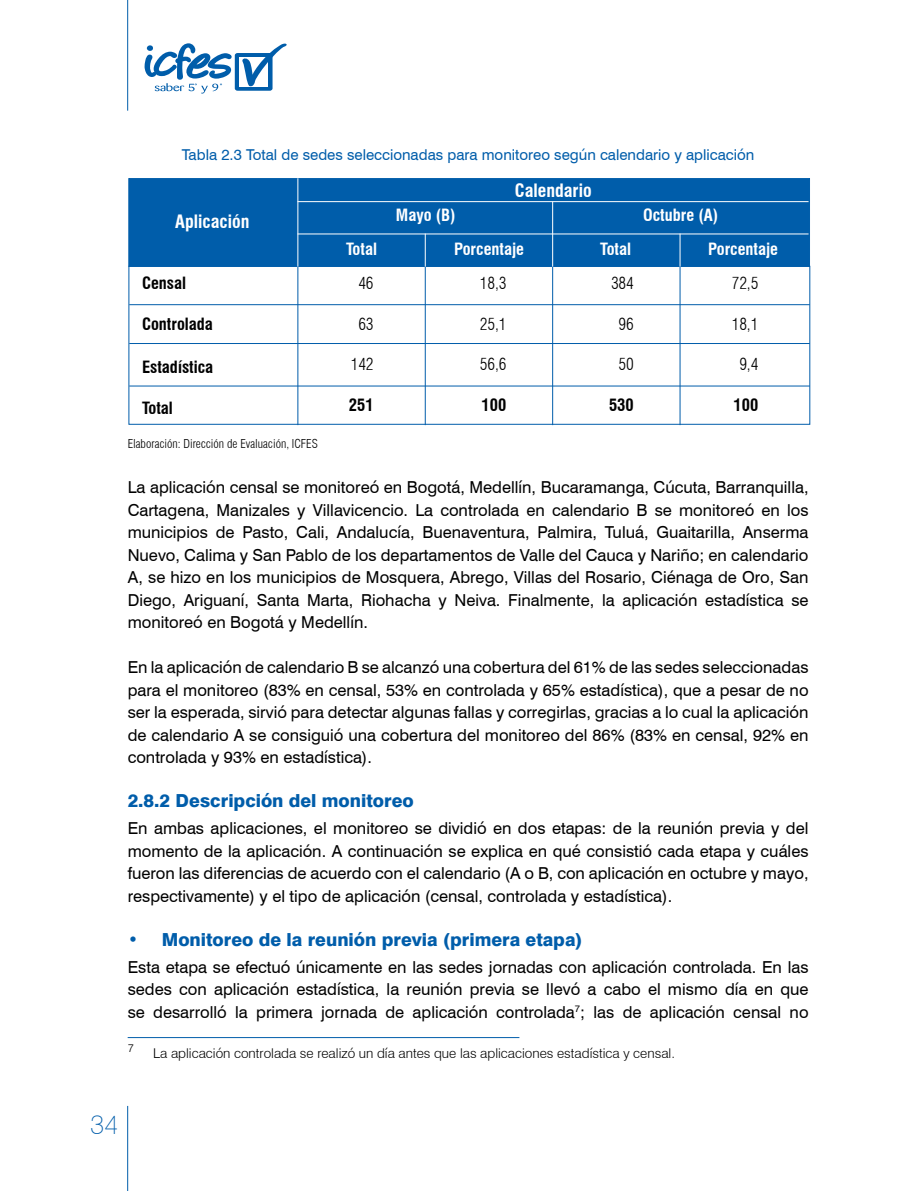
<style>
.page{position:relative;width:915px;height:1191px;background:#fff}
.page>*{position:absolute;margin:0;border:0;box-sizing:border-box;transform-origin:0 0}
.t1{font:100 27px "Swiss 721 BT";color:#005daa}
.t2{font:800 18px "Swiss 721 BT";color:#005daa}
.t3{font:700 condensed 18px "Swiss 721 BT";color:#fff}
.t4{font:16.5px/22.5px "Swiss 721 BT";color:#000;text-align:justify}
.t5{font:700 condensed 16.5px "Swiss 721 BT";color:#fff}
.t6{font:700 condensed 16.5px "Swiss 721 BT";color:#000}
.t7{font:300 condensed 16.5px "Swiss 721 BT";letter-spacing:-.01em;color:#000}
.t8{font:15px "Swiss 721 BT";color:#005daa}
.t9{font:300 13.5px "Swiss 721 BT";color:#000}
.t10{font:300 condensed 12px "Swiss 721 BT";color:#000}
.t11{font:300 11.25px "Swiss 721 BT";color:#000}
</style>
<div class="page">
<svg style="left:144px;top:43px;width:87px;height:51px"></svg>
<div style="left:235px;top:53px;width:37px;height:38px;background:#005daa;border-radius:3px"></div>
<div style="left:239px;top:57px;width:28px;height:29px;background:#fff"></div>
<svg style="left:242px;top:43px;width:45px;height:43px"></svg>
<hr style="left:127px;top:1106px;width:1px;height:85px;background:#005daa">
<hr style="left:127px;top:0;width:1px;height:111px;background:#005daa">
<div style="left:128px;top:266px;width:681px;height:159px;border:1px solid #005daa"></div>
<hr style="left:129px;top:304px;width:680px;height:1px;background:#005daa">
<hr style="left:129px;top:343px;width:680px;height:1px;background:#005daa">
<hr style="left:129px;top:386px;width:680px;height:1px;background:#005daa">
<div style="left:128px;top:178px;width:681px;height:89px;background:#005daa;border:1px solid #005daa"></div>
<hr style="left:297px;top:267px;width:1px;height:158px;background:#005daa">
<hr style="left:297px;top:178px;width:1px;height:89px;background:#fff">
<hr style="left:425px;top:267px;width:1px;height:158px;background:#005daa">
<hr style="left:425px;top:234px;width:1px;height:33px;background:#fff">
<hr style="left:552px;top:267px;width:1px;height:158px;background:#005daa">
<hr style="left:552px;top:202px;width:1px;height:65px;background:#fff">
<hr style="left:679px;top:267px;width:1px;height:158px;background:#005daa">
<hr style="left:679px;top:234px;width:1px;height:33px;background:#fff">
<hr style="left:297px;top:201px;width:511px;height:1px;background:#fff">
<hr style="left:297px;top:234px;width:511px;height:1px;background:#fff">
<hr style="left:128px;top:1037px;width:391px;height:1px;background:#005daa">
<p class="t8" style="left:182px;top:146px;width:574px">Tabla 2.3 Total de sedes seleccionadas para monitoreo según calendario y aplicación</p>
<p class="t3" style="left:514px;top:179px;width:78px">Calendario</p>
<p class="t3" style="left:175px;top:210px;width:76px">Aplicación</p>
<p class="t5" style="left:396px;top:205px;width:61px">Mayo (B)</p>
<p class="t5" style="left:346px;top:239px;width:32px">Total</p>
<p class="t5" style="left:454px;top:239px;width:71px">Porcentaje</p>
<p class="t5" style="left:600px;top:239px;width:32px">Total</p>
<p class="t5" style="left:707px;top:239px;width:71px">Porcentaje</p>
<p class="t5" style="left:642px;top:205px;width:77px">Octubre (A)</p>
<p class="t6" style="left:142px;top:273px;width:46px">Censal</p>
<p class="t6" style="left:142px;top:314px;width:72px">Controlada</p>
<p class="t6" style="left:142px;top:357px;width:73px">Estadística</p>
<p class="t6" style="left:142px;top:398px;width:32px">Total</p>
<p class="t10" style="left:128px;top:437px;width:191px">Elaboración: Dirección de Evaluación, ICFES</p>
<p class="t7" style="left:358px;top:273px;width:17px">46</p>
<p class="t7" style="left:358px;top:314px;width:17px">63</p>
<p class="t7" style="left:351px;top:354px;width:24px">142</p>
<p class="t6" style="left:349px;top:395px;width:26px">251</p>
<p class="t7" style="left:480px;top:273px;width:28px">18,3</p>
<p class="t7" style="left:480px;top:314px;width:28px">25,1</p>
<p class="t7" style="left:480px;top:354px;width:28px">56,6</p>
<p class="t6" style="left:481px;top:395px;width:26px">100</p>
<p class="t7" style="left:610px;top:273px;width:24px">384</p>
<p class="t7" style="left:618px;top:314px;width:17px">96</p>
<p class="t7" style="left:618px;top:354px;width:17px">50</p>
<p class="t6" style="left:609px;top:395px;width:26px">530</p>
<p class="t7" style="left:731px;top:273px;width:28px">72,5</p>
<p class="t7" style="left:731px;top:314px;width:28px">18,1</p>
<p class="t7" style="left:739px;top:354px;width:20px">9,4</p>
<p class="t6" style="left:733px;top:395px;width:26px">100</p>
<p class="t4" style="left:128px;top:476px;width:682px">La aplicación censal se monitoreó en Bogotá, Medellín, Bucaramanga, Cúcuta, Barranquilla, Cartagena, Manizales y Villavicencio. La controlada en calendario B se monitoreó en los municipios de Pasto, Cali, Andalucía, Buenaventura, Palmira, Tuluá, Guaitarilla, Anserma Nuevo, Calima y San Pablo de los departamentos de Valle del Cauca y Nariño; en calendario A, se hizo en los municipios de Mosquera, Abrego, Villas del Rosario, Ciénaga de Oro, San Diego, Ariguaní, Santa Marta, Riohacha y Neiva. Finalmente, la aplicación estadística se monitoreó en Bogotá y Medellín.</p>
<p class="t4" style="left:128px;top:656px;width:682px">En la aplicación de calendario B se alcanzó una cobertura del 61% de las sedes seleccionadas para el monitoreo (83% en censal, 53% en controlada y 65% estadística), que a pesar de no ser la esperada, sirvió para detectar algunas fallas y corregirlas, gracias a lo cual la aplicación de calendario A se consiguió una cobertura del monitoreo del 86% (83% en censal, 92% en controlada y 93% en estadística).</p>
<p class="t2" style="left:128px;top:790px;width:287px">2.8.2 Descripción del monitoreo</p>
<p class="t4" style="left:128px;top:817px;width:682px">En ambas aplicaciones, el monitoreo se dividió en dos etapas: de la reunión previa y del momento de la aplicación. A continuación se explica en qué consistió cada etapa y cuáles fueron las diferencias de acuerdo con el calendario (A o B, con aplicación en octubre y mayo, respectivamente) y el tipo de aplicación (censal, controlada y estadística).</p>
<p class="t2" style="left:128px;top:928px;width:456px">• Monitoreo de la reunión previa (primera etapa)</p>
<p class="t4" style="left:128px;top:955px;width:682px">Esta etapa se efectuó únicamente en las sedes jornadas con aplicación controlada. En las sedes con aplicación estadística, la reunión previa se llevó a cabo el mismo día en que se desarrolló la primera jornada de aplicación controlada<sup>7</sup>; las de aplicación censal no</p>
<p class="t11" style="left:128px;top:1040px;width:8px">7</p>
<p class="t9" style="left:153px;top:1045px;width:523px">La aplicación controlada se realizó un día antes que las aplicaciones estadística y censal.</p>
<h1 class="t1" style="left:90px;top:1108px;width:30px">34</h1>
</div>
